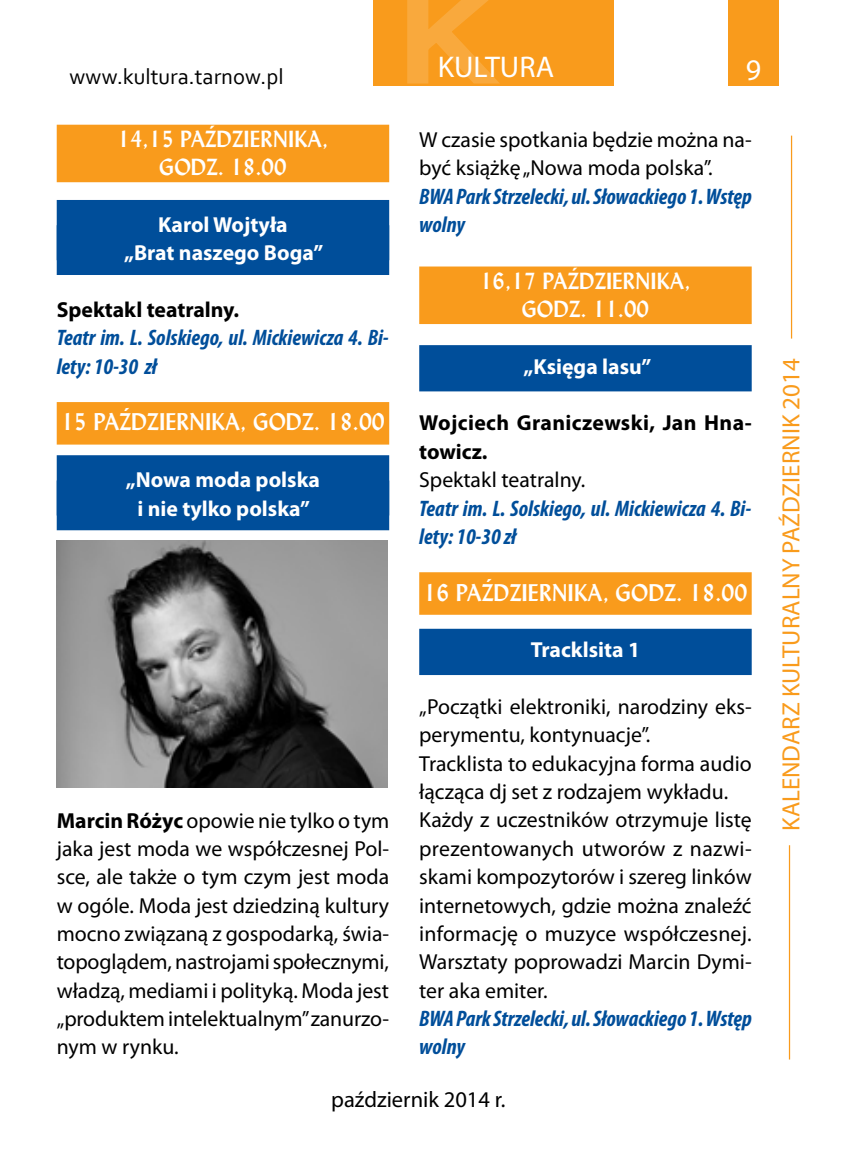
<style>
.page{position:relative;width:851px;height:1170px;background:#fff}
.page>*{position:absolute;margin:0;border:0;box-sizing:border-box;transform-origin:0 0}
.t1{font:30px "Myriad Pro";color:#fff}
.t2{font:25px "Myriad Pro";color:#f99b1c}
.t3{font:italic 700 condensed 22.5px/28.2px "Myriad Pro";color:#004e9a}
.t4{font:700 22.5px "Lydian PL";color:#fff}
.t5{font:22.5px "Corbel";color:#000}
.t6{font:22.5px "Myriad Pro";color:#000}
.t7{font:21.75px/28.2px "Myriad Pro";color:#000}
.t8{font:700 21.75px/28.2px "Myriad Pro";color:#fff;text-align:center}
.t9{font:700 21.75px/28.2px "Lydian PL";color:#fff;text-align:center}
.t10{font:700 21.75px/28.2px "Myriad Pro";letter-spacing:.005em;color:#000}
.s1{font-weight:700}
</style>
<div class="page">
<div style="left:373px;top:0;width:241px;height:85px;background:#f99b1c"></div>
<svg style="left:404px;top:0;width:164px;height:86px"></svg>
<div style="left:728px;top:0;width:50px;height:85px;background:#f99b1c"></div>
<hr style="left:790px;top:136px;width:2px;height:202px;background:#f99b1c">
<hr style="left:788px;top:845px;width:2px;height:214px;background:#f99b1c">
<div style="left:57px;top:125px;width:332px;height:57px;background:#f99b1c"></div>
<div style="left:57px;top:200px;width:332px;height:75px;background:#004e9a"></div>
<div style="left:57px;top:402px;width:332px;height:42px;background:#f99b1c"></div>
<div style="left:57px;top:455px;width:332px;height:75px;background:#004e9a"></div>
<div style="left:419px;top:266px;width:332px;height:58px;background:#f99b1c"></div>
<div style="left:419px;top:345px;width:332px;height:46px;background:#004e9a"></div>
<div style="left:419px;top:572px;width:332px;height:42px;background:#f99b1c"></div>
<div style="left:419px;top:628px;width:332px;height:47px;background:#004e9a"></div>
<img style="left:57px;top:540px;width:330px;height:248px">
<p class="t5" style="left:70px;top:62px;width:215px">www.kultura.tarnow.pl</p>
<p class="t9" style="left:118px;top:124px;width:212px">14,15 PAŹDZIERNIKA,<br>GODZ. 18.00</p>
<p class="t8" style="left:124px;top:210px;width:201px">Karol Wojtyła<br>„Brat naszego Boga”</p>
<p class="t10" style="left:57px;top:295px;width:184px">Spektakl teatralny.</p>
<p class="t3" style="left:57px;top:323px;width:333px">Teatr im. L. Solskiego, ul. Mickiewicza 4. Bi&shy;lety: 10-30 zł</p>
<p class="t4" style="left:61px;top:407px;width:325px">15 PAŹDZIERNIKA, GODZ. 18.00</p>
<p class="t8" style="left:126px;top:465px;width:196px">„Nowa moda polska i nie tylko polska”</p>
<p class="t7" style="left:57px;top:805px;width:334px;text-align:justify"><span class="s1">Marcin Różyc</span> opowie nie tylko o tym jaka jest moda we współczesnej Pol&shy;sce, ale także o tym czym jest moda w ogóle. Moda jest dziedziną kultury mocno związaną z gospodarką, świa&shy;topoglądem, nastrojami społecznymi, władzą, mediami i polityką. Moda jest „produktem intelektualnym” zanurzo&shy;nym w rynku.</p>
<h1 class="t1" style="left:437px;top:48px;width:118px">KULTURA</h1>
<h1 class="t1" style="left:745px;top:51px;width:17px">9</h1>
<p class="t7" style="left:419px;top:125px;width:334px">W czasie spotkania będzie można na&shy;być książkę „Nowa moda polska”.</p>
<p class="t3" style="left:419px;top:181px;width:334px">BWA Park Strzelecki, ul. Słowackiego 1. Wstęp wolny</p>
<p class="t9" style="left:480px;top:266px;width:212px">16,17 PAŹDZIERNIKA,<br>GODZ. 11.00</p>
<p class="t8" style="left:523px;top:351px;width:129px">„Księga lasu”</p>
<p class="t10" style="left:419px;top:408px;width:334px">Wojciech Graniczewski, Jan Hna&shy;towicz.</p>
<p class="t7" style="left:419px;top:465px;width:168px">Spektakl teatralny.</p>
<p class="t3" style="left:419px;top:493px;width:333px">Teatr im. L. Solskiego, ul. Mickiewicza 4. Bi&shy;lety: 10-30 zł</p>
<p class="t4" style="left:423px;top:577px;width:325px">16 PAŹDZIERNIKA, GODZ. 18.00</p>
<p class="t8" style="left:530px;top:635px;width:111px">Tracklsita 1</p>
<p class="t7" style="left:419px;top:692px;width:334px">„Początki elektroniki, narodziny eks&shy;perymentu, kontynuacje”.<br>Tracklista to edukacyjna forma audio łącząca dj set z rodzajem wykładu.<br>Każdy z uczestników otrzymuje listę prezentowanych utworów z nazwi&shy;skami kompozytorów i szereg linków internetowych, gdzie można znaleźć informację o muzyce współczesnej.<br>Warsztaty poprowadzi Marcin Dymi&shy;ter aka emiter.</p>
<p class="t3" style="left:419px;top:1003px;width:334px">BWA Park Strzelecki, ul. Słowackiego 1. Wstęp wolny</p>
<p class="t6" style="left:331px;top:1085px;width:176px">październik 2014 r.</p>
<p class="t2" style="left:775px;top:831px;width:474px;rotate:-90deg">KALENDARZ KULTURALNY PAŹDZIERNIK 2014</p>
</div>
